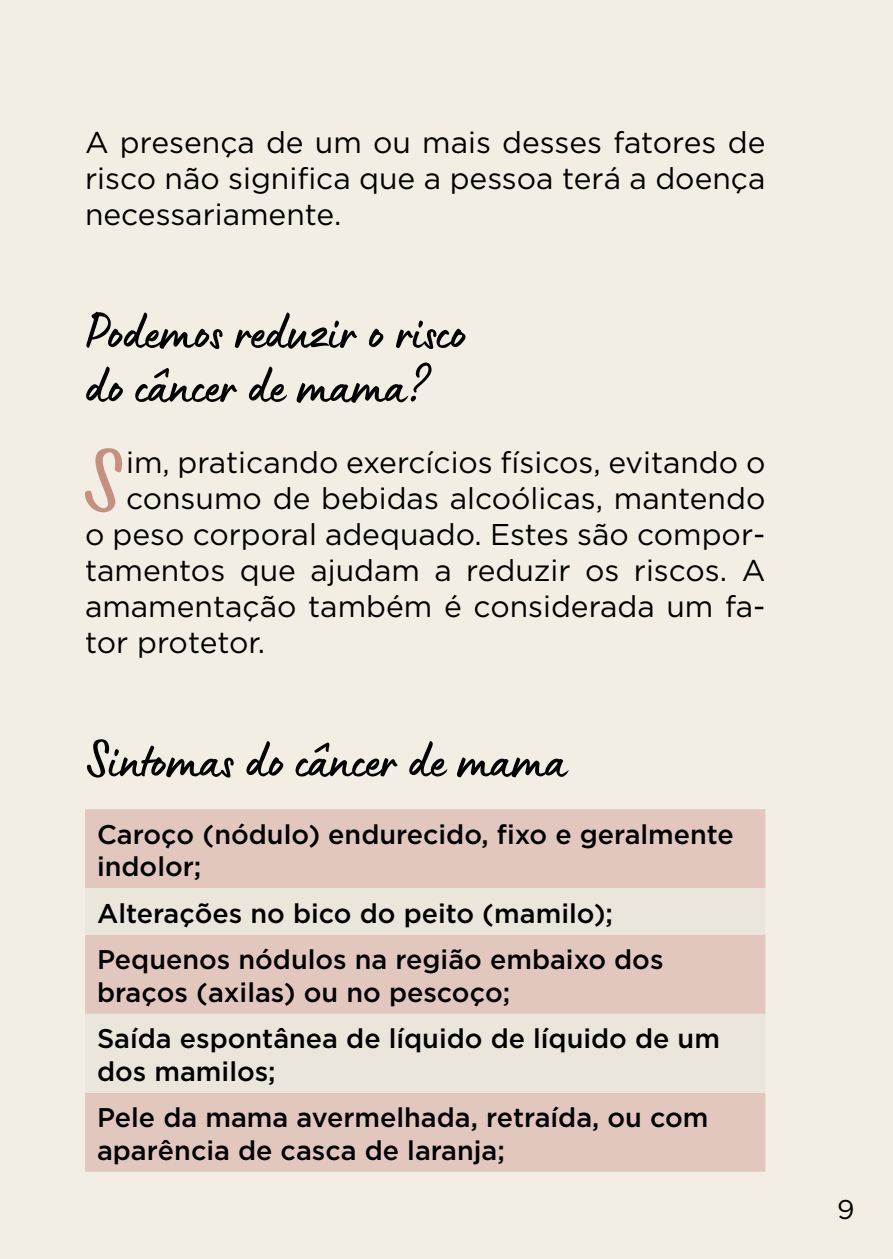
<style>
.page{position:relative;width:893px;height:1259px;background:#f3eee4}
.page>*{position:absolute;margin:0;border:0;box-sizing:border-box;transform-origin:0 0}
.t1{font:90.6px "Lumios Marker";color:#c5907e}
.t2{font:54px/54px "Lumios Marker";color:#000}
.t3{font:30px/36px "Gotham";color:#000;text-align:justify}
.t4{font:500 27px/46.5px "Gotham";color:#000}
.t5{font:27px "Gotham";color:#000}
</style>
<div class="page">
<div style="left:85px;top:809px;width:680px;height:362px;background:#e2c7bf"></div>
<svg style="left:85px;top:888px;width:680px;height:204px;fill:#eae6dc"></svg>
<p class="t3" style="left:85px;top:123px;width:682px">A presença de um ou mais desses fatores de risco não significa que a pessoa terá a doença necessariamente.</p>
<h2 class="t2" style="left:85px;top:301px;width:382px">Podemos reduzir o risco do câncer de mama?</h2>
<h1 class="t1" style="left:82px;top:425px;width:39px">S</h1>
<p class="t3" style="left:126px;top:444px;width:641px">im, praticando exercícios físicos, evitando o</p>
<p class="t3" style="left:126px;top:480px;width:641px">consumo de bebidas alcoólicas, mantendo</p>
<p class="t3" style="left:85px;top:516px;width:682px">o peso corporal adequado. Estes são compor-</p>
<p class="t3" style="left:85px;top:552px;width:682px">tamentos que ajudam a reduzir os riscos. A</p>
<p class="t3" style="left:85px;top:588px;width:682px">amamentação também é considerada um fa-</p>
<p class="t3" style="left:85px;top:624px;width:182px">tor protetor.</p>
<h2 class="t2" style="left:85px;top:730px;width:482px">Sintomas do câncer de mama</h2>
<p class="t4" style="left:97px;top:817px;width:638px;line-height:32.4px">Caroço (nódulo) endurecido, fixo e geralmente indolor;</p>
<p class="t4" style="left:97px;top:889px;width:568px">Alterações no bico do peito (mamilo);<br>Pequenos nódulos na região embaixo dos</p>
<p class="t4" style="left:97px;top:968px;width:624px">braços (axilas) ou no pescoço;<br>Saída espontânea de líquido de líquido de um</p>
<p class="t4" style="left:97px;top:1047px;width:613px">dos mamilos;<br>Pele da mama avermelhada, retraída, ou com</p>
<p class="t4" style="left:97px;top:1126px;width:409px">aparência de casca de laranja;</p>
<p class="t5" style="left:837px;top:1194px;width:19px">9</p>
</div>
